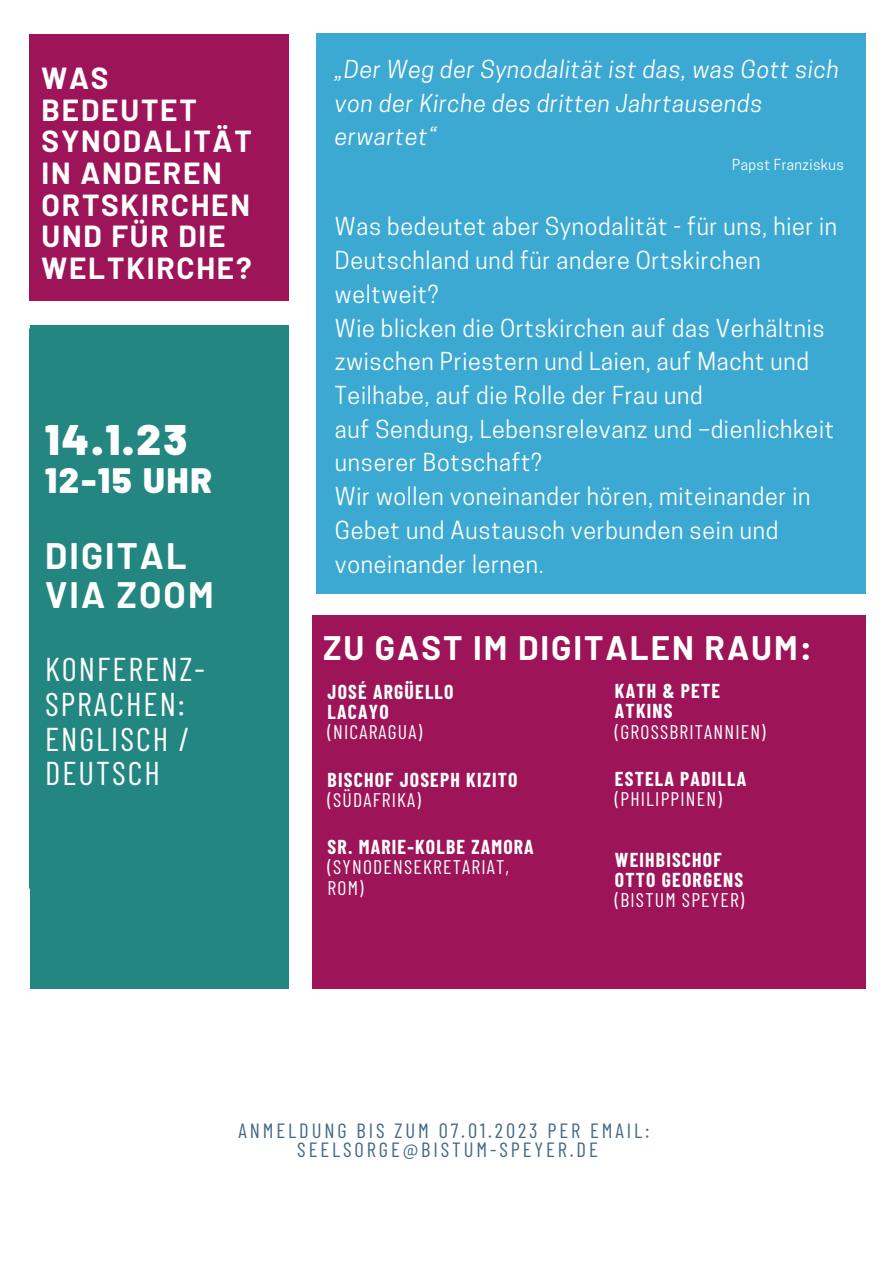
<style>
.page{position:relative;width:893px;height:1264px;background:#fff}
.page>*{position:absolute;margin:0;border:0;box-sizing:border-box;transform-origin:0 0}
.t1{font:900 42.75px "Barlow";color:#fff}
.t2{font:700 36px/38.2px "Barlow";letter-spacing:.06em;color:#fff}
.t3{font:900 35.25px "Barlow";letter-spacing:.06em;color:#fff}
.t4{font:700 33.15px "Barlow";letter-spacing:.06em;color:#fff}
.t5{font:33px/34.8px "Barlow Condensed";letter-spacing:.06em;color:#fff}
.t6{font:700 29.85px/31.5px "Barlow";letter-spacing:.06em;color:#fff}
.t7{font:23.25px/33.8px "Cooper Hewitt";letter-spacing:.03em;color:#fff}
.t8{font:italic 23.25px/33.8px "Cooper Hewitt";letter-spacing:.03em;color:#fff}
.t9{font:20.55px/19px "Barlow Condensed";letter-spacing:.14em;color:#446a87;text-align:center}
.t10{font:700 19.65px/20.2px "Barlow Condensed";letter-spacing:.06em;color:#fff}
.t11{font:19.65px/20.2px "Barlow Condensed";letter-spacing:.06em;color:#fff}
.t12{font:14.25px "Cooper Hewitt";letter-spacing:.03em;color:#fff}
</style>
<div class="page">
<div style="left:316px;top:34px;width:549px;height:560px;background:#3ba9d2"></div>
<div style="left:29px;top:34px;width:259px;height:266px;background:#9d1458"></div>
<div style="left:312px;top:615px;width:553px;height:374px;background:#9d1458"></div>
<div style="left:30px;top:325px;width:258px;height:664px;background:#238680"></div>
<p class="t6" style="left:42px;top:62px;width:212px">WAS<br>BEDEUTET<br>SYNODALITÄT<br>IN ANDEREN<br>ORTSKIRCHEN<br>UND FÜR DIE<br>WELTKIRCHE?</p>
<p class="t8" style="left:335px;top:55px;width:505px">„Der Weg der Synodalität ist das, was Gott sich von der Kirche des dritten Jahrtausends erwartet“</p>
<p class="t12" style="left:732px;top:159px;width:113px">Papst Franziskus</p>
<p class="t7" style="left:335px;top:213px;width:503px">Was bedeutet aber Synodalität - für uns, hier in Deutschland und für andere Ortskirchen weltweit?<br>Wie blicken die Ortskirchen auf das Verhältnis zwischen Priestern und Laien, auf Macht und Teilhabe, auf die Rolle der Frau und<br>auf Sendung, Lebensrelevanz und –dienlichkeit unserer Botschaft?<br>Wir wollen voneinander hören, miteinander in Gebet und Austausch verbunden sein und voneinander lernen.</p>
<h1 class="t1" style="left:45px;top:412px;width:144px">14.1.23</h1>
<h3 class="t3" style="left:45px;top:457px;width:169px">12-15 UHR</h3>
<h2 class="t2" style="left:45px;top:536px;width:170px">DIGITAL<br>VIA ZOOM</h2>
<h3 class="t5" style="left:45px;top:650px;width:161px">KONFERENZ-<br>SPRACHEN:<br>ENGLISCH /<br>DEUTSCH</h3>
<h3 class="t4" style="left:323px;top:627px;width:490px">ZU GAST IM DIGITALEN RAUM:</h3>
<p class="t10" style="left:615px;top:680px;width:107px">KATH &amp; PETE<br>ATKINS</p>
<p class="t11" style="left:615px;top:720px;width:152px">(GROSSBRITANNIEN)</p>
<p class="t10" style="left:615px;top:767px;width:133px">ESTELA PADILLA</p>
<p class="t11" style="left:615px;top:788px;width:108px">(PHILIPPINEN)</p>
<p class="t10" style="left:327px;top:681px;width:127px">JOSÉ ARGÜELLO<br>LACAYO</p>
<p class="t11" style="left:327px;top:721px;width:96px">(NICARAGUA)</p>
<p class="t10" style="left:327px;top:768px;width:191px">BISCHOF JOSEPH KIZITO</p>
<p class="t11" style="left:327px;top:788px;width:95px">(SÜDAFRIKA)</p>
<p class="t10" style="left:327px;top:836px;width:208px">SR. MARIE-KOLBE ZAMORA</p>
<p class="t11" style="left:327px;top:856px;width:183px">(SYNODENSEKRETARIAT,<br>ROM)</p>
<p class="t10" style="left:615px;top:848px;width:130px">WEIHBISCHOF<br>OTTO GEORGENS</p>
<p class="t11" style="left:615px;top:889px;width:131px">(BISTUM SPEYER)</p>
<p class="t9" style="left:238px;top:1120px;width:412px">ANMELDUNG BIS ZUM 07.01.2023 PER EMAIL:<br>SEELSORGE@BISTUM-SPEYER.DE</p>
</div>
